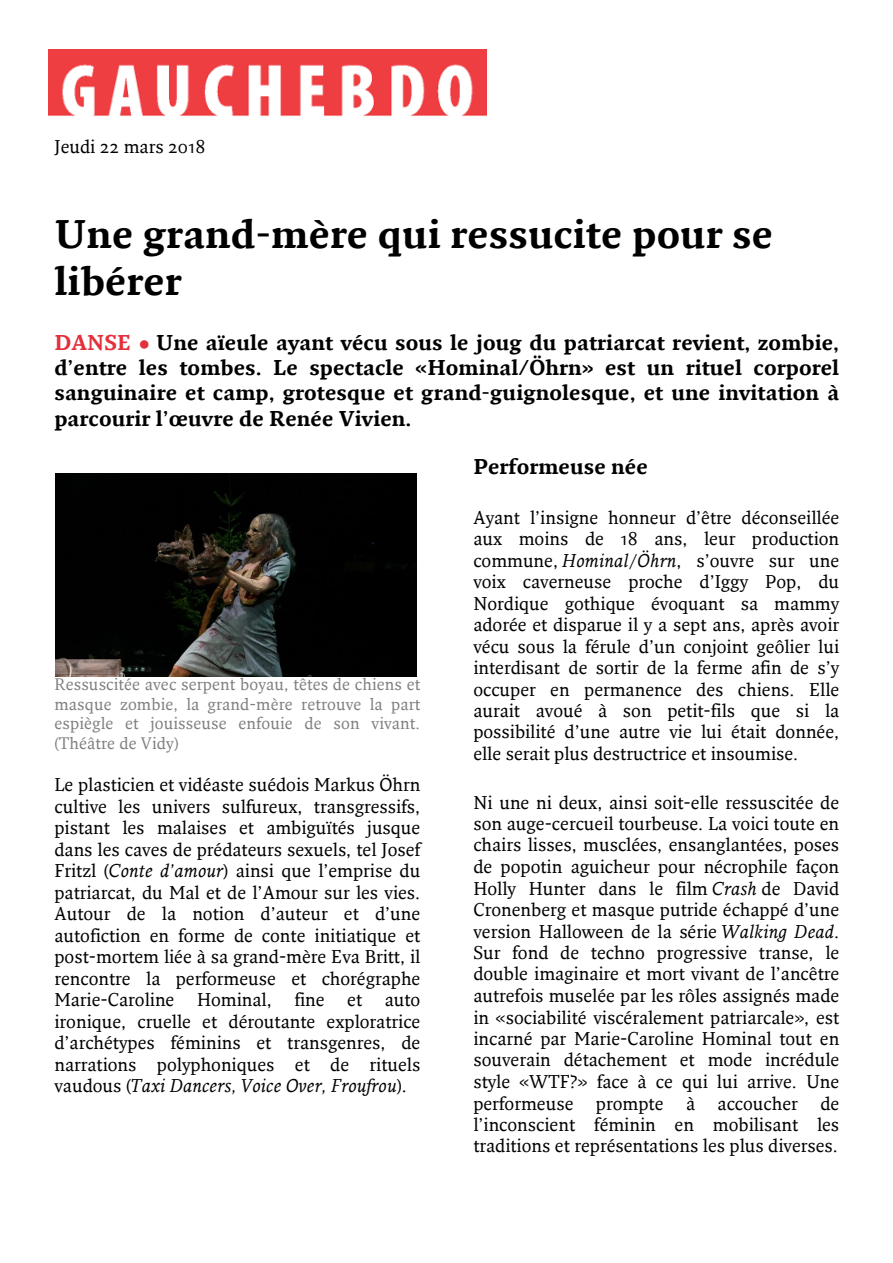
<style>
.page{position:relative;width:893px;height:1263px;background:#fff}
.page>*{position:absolute;margin:0;border:0;box-sizing:border-box;transform-origin:0 0}
.t1{font:700 38.85px/46.8px "Fresco";color:#000}
.t2{font:700 20.85px/25px "Fresco";letter-spacing:.005em;color:#000;text-align:justify}
.t3{font:18px/21.5px "Fresco";color:#000;text-align:justify}
.t4{font:16.2px/19.6px "Fresco";letter-spacing:.01em;color:#808080;text-align:justify}
.s1{color:#e4303c}
.s2{font-style:italic}
</style>
<div class="page">
<img style="left:49px;top:49px;width:437px;height:67px">
<img style="left:56px;top:473px;width:360px;height:203px">
<p class="t3" style="left:54px;top:137px;width:152px">Jeudi 22 mars 2018</p>
<h1 class="t1" style="left:54px;top:215px;width:720px">Une grand-mère qui ressucite pour se libérer</h1>
<p class="t2" style="left:54px;top:333px;width:786px"><span class="s1">DANSE •</span> Une aïeule ayant vécu sous le joug du patriarcat revient, zombie, d’entre les tombes. Le spectacle «Hominal/Öhrn» est un rituel corporel sanguinaire et camp, grotesque et grand-guignolesque, et une invitation à parcourir l’œuvre de Renée Vivien.</p>
<p class="t4" style="left:54px;top:676px;width:367px">Ressuscitée avec serpent boyau, têtes de chiens et masque zombie, la grand-mère retrouve la part espiègle et jouisseuse enfouie de son vivant. (Théâtre de Vidy)</p>
<p class="t3" style="left:54px;top:776px;width:367px">Le plasticien et vidéaste suédois Markus Öhrn cultive les univers sulfureux, transgressifs, pistant les malaises et ambiguïtés jusque dans les caves de prédateurs sexuels, tel Josef Fritzl (<span class="s2">Conte d’amour</span>) ainsi que l’emprise du patriarcat, du Mal et de l’Amour sur les vies.<br>Autour de la notion d’auteur et d’une autofiction en forme de conte initiatique et post-mortem liée à sa grand-mère Eva Britt, il rencontre la performeuse et chorégraphe Marie-Caroline</p>
<p class="t3" style="left:197px;top:991px;width:76px">Hominal,</p>
<p class="t3" style="left:294px;top:991px;width:32px">fine</p>
<p class="t3" style="left:347px;top:991px;width:16px">et</p>
<p class="t3" style="left:54px;top:991px;width:367px;text-indent:330px">auto ironique, cruelle et déroutante exploratrice d’archétypes féminins et transgenres, de narrations polyphoniques et de rituels vaudous (<span class="s2">Taxi Dancers, Voice Over, Froufrou</span>).</p>
<p class="t2" style="left:473px;top:456px;width:176px">Performeuse née</p>
<p class="t3" style="left:473px;top:508px;width:367px">Ayant l’insigne honneur d’être déconseillée aux moins de 18 ans, leur production commune, <span class="s2">Hominal/Öhrn</span>, s’ouvre sur une voix caverneuse proche d’Iggy Pop, du Nordique gothique évoquant sa mammy adorée et disparue il y a sept ans, après avoir vécu sous la férule d’un conjoint geôlier lui interdisant de sortir de la ferme afin de s’y occuper en permanence des chiens. Elle aurait avoué à son petit-fils que si la possibilité d’une autre vie lui était donnée, elle serait plus destructrice et insoumise.</p>
<p class="t3" style="left:473px;top:793px;width:367px">Ni une ni deux, ainsi soit-elle ressuscitée de son auge-cercueil tourbeuse. La voici toute en chairs lisses, musclées, ensanglantées, poses de popotin aguicheur pour nécrophile façon Holly Hunter dans le film <span class="s2">Crash</span> de David Cronenberg et masque putride échappé d’une version Halloween de la série <span class="s2">Walking Dead</span>.<br>Sur fond de techno progressive transe, le double imaginaire et mort vivant de l’ancêtre autrefois muselée par les rôles assignés made in «sociabilité viscéralement patriarcale», est incarné par Marie-Caroline Hominal tout en souverain détachement et mode incrédule style «WTF?» face à ce qui lui arrive. Une performeuse</p>
<p class="t3" style="left:473px;top:1094px;width:367px;text-indent:347px">de l’inconscient féminin en mobilisant les traditions et représentations les plus diverses.</p>
<p class="t3" style="left:596px;top:1094px;width:69px">prompte</p>
<p class="t3" style="left:686px;top:1094px;width:11px">à</p>
<p class="t3" style="left:717px;top:1094px;width:82px">accoucher</p>
</div>
